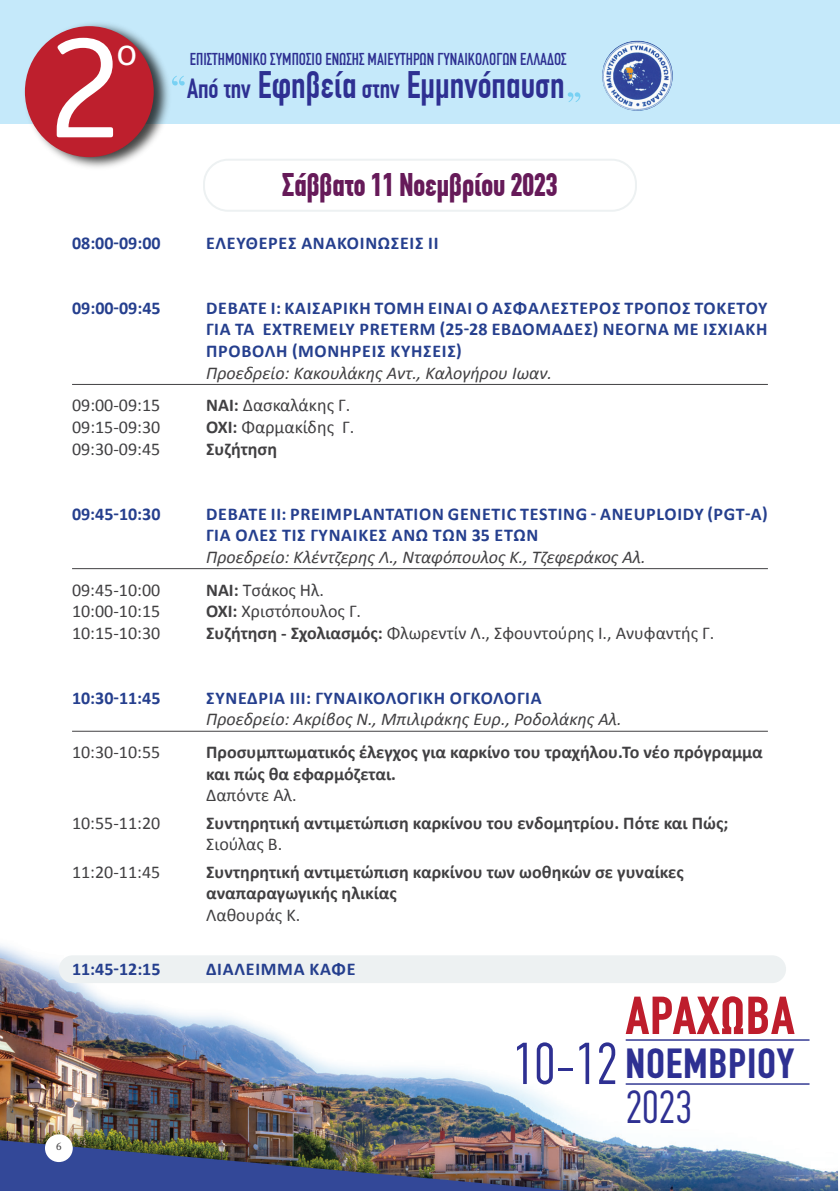
<style>
.page{position:relative;width:840px;height:1191px;background:#fff}
.page>*{position:absolute;margin:0;border:0;box-sizing:border-box;transform-origin:0 0}
.t1{font:148px "GE Inspira Sans";color:#fff}
.t2{font:700 53.6px "PF Din Text Compressed";color:#be1d2c;scale:1.09 1}
.t3{font:300 46.6px "PF Din Text Compressed";color:#2e3092}
.t4{font:700 42.4px "PF Din Text Compressed";color:#2e3092;scale:1.08 1}
.t5{font:39.8px "GE Inspira Sans";color:#fff}
.t6{font:condensed 37.4px "CF Din";color:#2e3092}
.t7{font:700 condensed 32px "CF Din";color:#661a59}
.t8{font:700 18px/21.6px "Calibri";letter-spacing:.04em;color:#253f8e;text-align:justify}
.t9{font:18px "Calibri";color:#414042}
.t10{font:700 18px/21.6px "Calibri";color:#414042}
.t11{font:italic 18px "Calibri";color:#414042}
.t12{font:500 17.4px "PF Din Text Compressed";color:#2e3092}
.t13{font:11.2px "Source Serif Pro";color:#414042}
.s1{font-size:27px}
.s2{font-weight:700}
.s3{font-weight:300;font-size:59.2px}
</style>
<div class="page">
<div style="left:0;top:0;width:835px;height:123px;background:#c5e9fa"></div>
<img style="left:601px;top:40px;width:71px;height:71px;border-radius:35px">
<img style="left:0;top:945px;width:810px;height:154px">
<img style="left:0;top:1099px;width:621px;height:38px">
<img style="left:0;top:1137px;width:817px;height:54px">
<img style="left:21px;top:23px;width:153px;height:145px">
<div style="left:25px;top:26px;width:129px;height:131px;background:#be1f2d;border-radius:50%"></div>
<svg style="left:172px;top:76px;width:12px;height:9px"></svg>
<svg style="left:567px;top:92px;width:13px;height:10px"></svg>
<div style="left:809px;top:0;width:30px;height:123px;background:#c5e9fa"></div>
<hr style="left:625px;top:1039px;width:184px;height:1px;background:#2d3490">
<hr style="left:625px;top:1083px;width:184px;height:1px;background:#2d3490">
<img style="left:817px;top:1170px;width:21px;height:21px">
<div style="left:45px;top:1134px;width:28px;height:28px;background:#fff;border-radius:50%"></div>
<div style="left:59px;top:955px;width:726px;height:28px;background:#edf1f2;border-radius:14px"></div>
<hr style="left:72px;top:384px;width:695px;height:1px;background:#414042">
<hr style="left:72px;top:568px;width:695px;height:1px;background:#414042">
<hr style="left:72px;top:731px;width:695px;height:1px;background:#414042">
<div style="left:203px;top:159px;width:433px;height:53px;border:2px solid #edf1f2;border-radius:24px"></div>
<h1 class="t1" style="left:46px;top:-4px;width:79px">2</h1>
<h3 class="t5" style="left:116px;top:27px;width:22px">o</h3>
<p class="t12" style="left:190px;top:49px;width:378px">ΕΠΙΣΤΗΜΟΝΙΚΟ ΣΥΜΠΟΣΙΟ ΕΝΩΣΗΣ ΜΑΙΕΥΤΗΡΩΝ ΓΥΝΑΙΚΟΛΟΓΩΝ ΕΛΛΑ∆ΟΣ</p>
<h3 class="t6" style="left:187px;top:64px;width:379px"><span class="s1">Από την</span> Εφηβεία <span class="s1">στην</span> Εµµηνόπαυση</h3>
<h3 class="t7" style="left:282px;top:167px;width:277px">Σάββατο 11 Νοεμβρίου 2023</h3>
<p class="t8" style="left:72px;top:231px;width:90px">08:00-09:00</p>
<p class="t8" style="left:206px;top:231px;width:234px">ΕΛΕΎΘΕΡΕΣ ΑΝΑΚΟΙΝΏΣΕΙΣ IΙ</p>
<p class="t8" style="left:206px;top:296px;width:558px;text-indent:237px">ΝΑΙ Ο ΑΣΦΑΛΈΣΤΕΡΟΣ ΤΡΌΠΟΣ ΤΟΚΕΤΟΎ ΓΙΑ ΤΑ EXTREMELY PRETERM (25-28 Ε ΒΔΟΜΆΔΕΣ) ΝΕΟΓΝΆ ΜΕ ΙΣΧΙΑΚΉ ΠΡΟΒΟΛΉ (ΜΟΝΉΡΕΙΣ ΚΥΉΣΕΙΣ)</p>
<p class="t11" style="left:206px;top:360px;width:347px">Προεδρείο: Κακουλάκης Αντ., Καλογήρου Ιωαν.</p>
<p class="t8" style="left:72px;top:296px;width:90px">09:00-09:45</p>
<p class="t8" style="left:206px;top:296px;width:215px">DEBATE Ι: ΚΑΙΣΑΡΙΚΉ ΤΟΜΉΕΊ</p>
<p class="t9" style="left:72px;top:393px;width:90px">09:00-09:15</p>
<p class="t9" style="left:206px;top:393px;width:145px"><span class="s2">ΝΑΙ:</span> Δασκαλάκης Γ.</p>
<p class="t9" style="left:72px;top:414px;width:90px">09:15-09:30</p>
<p class="t9" style="left:206px;top:414px;width:149px"><span class="s2">ΟΧΙ:</span> Φαρμακίδης Γ.</p>
<p class="t9" style="left:72px;top:436px;width:90px">09:30-09:45</p>
<p class="t10" style="left:206px;top:437px;width:72px">Συζήτηση</p>
<p class="t8" style="left:72px;top:502px;width:90px">09:45-10:30</p>
<p class="t8" style="left:206px;top:502px;width:563px">DEBATE IΙ: PREIMPLANTATION GENETIC TESTING - ANEUPLOIDY (PGT-A)<br>ΓΙΑ ΌΛΕΣ ΤΙΣ ΓΥΝΑΊΚΕΣ ΆΝΩ ΤΩΝ 35 ΕΤΏΝ</p>
<p class="t11" style="left:206px;top:544px;width:441px">Προεδρείο: Κλέντζερης Λ., Νταφόπουλος Κ., Τζεφεράκος Αλ.</p>
<p class="t9" style="left:72px;top:577px;width:90px">09:45-10:00</p>
<p class="t9" style="left:206px;top:577px;width:119px"><span class="s2">ΝΑΙ:</span> Τσάκος Ηλ.</p>
<p class="t9" style="left:72px;top:599px;width:90px">10:00-10:15</p>
<p class="t9" style="left:206px;top:599px;width:156px"><span class="s2">ΟΧΙ:</span> Χριστόπουλος Γ.</p>
<p class="t9" style="left:72px;top:620px;width:90px">10:15-10:30</p>
<p class="t9" style="left:206px;top:620px;width:509px"><span class="s2">Συζήτηση - Σχολιασμός:</span> Φλωρεντίν Λ., Σφουντούρης Ι., Ανυφαντής Γ.</p>
<p class="t8" style="left:72px;top:686px;width:90px">10:30-11:45</p>
<p class="t8" style="left:206px;top:686px;width:337px">ΣΥΝΕΔΡΊΑ ΙII: ΓΥΝΑΙΚΟΛΟΓΙΚΉ OΓΚΟΛΟΓΊΑ</p>
<p class="t11" style="left:206px;top:707px;width:417px">Προεδρείο: Ακρίβος Ν., Μπιλιράκης Ευρ., Ροδολάκης Αλ.</p>
<p class="t9" style="left:72px;top:740px;width:90px">10:30-10:55</p>
<p class="t10" style="left:206px;top:741px;width:558px">Προσυμπτωματικός έλεγχος για καρκίνο του τραχήλου.Το νέο πρόγραμμα και πώς θα εφαρμόζεται.</p>
<p class="t9" style="left:206px;top:783px;width:92px">Δαπόντε Αλ.</p>
<p class="t9" style="left:72px;top:810px;width:90px">10:55-11:20</p>
<p class="t10" style="left:206px;top:811px;width:523px">Συντηρητική αντιμετώπιση καρκίνου του ενδομητρίου. Πότε και Πώς;</p>
<p class="t9" style="left:206px;top:832px;width:78px">Σιούλας Β.</p>
<p class="t9" style="left:72px;top:859px;width:90px">11:20-11:45</p>
<p class="t10" style="left:206px;top:860px;width:479px">Συντηρητική αντιμετώπιση καρκίνου των ωοθηκών σε γυναίκες αναπαραγωγικής ηλικίας</p>
<p class="t9" style="left:206px;top:902px;width:96px">Λαθουράς Κ.</p>
<p class="t8" style="left:72px;top:958px;width:90px">11:45-12:15</p>
<p class="t8" style="left:206px;top:958px;width:151px">ΔΙΆΛΕΙΜΜΑ ΚΑΦΈ</p>
<h2 class="t2" style="left:624px;top:984px;width:157px">ΑΡΑΧΩΒΑ</h2>
<p class="t13" style="left:56px;top:1139px;width:7px">6</p>
<h3 class="t4" style="left:513px;top:1038px;width:262px"><span class="s3">10-12</span> ΝΟΕΜΒΡΙΟΥ</h3>
<h3 class="t3" style="left:625px;top:1080px;width:68px">2023</h3>
</div>
